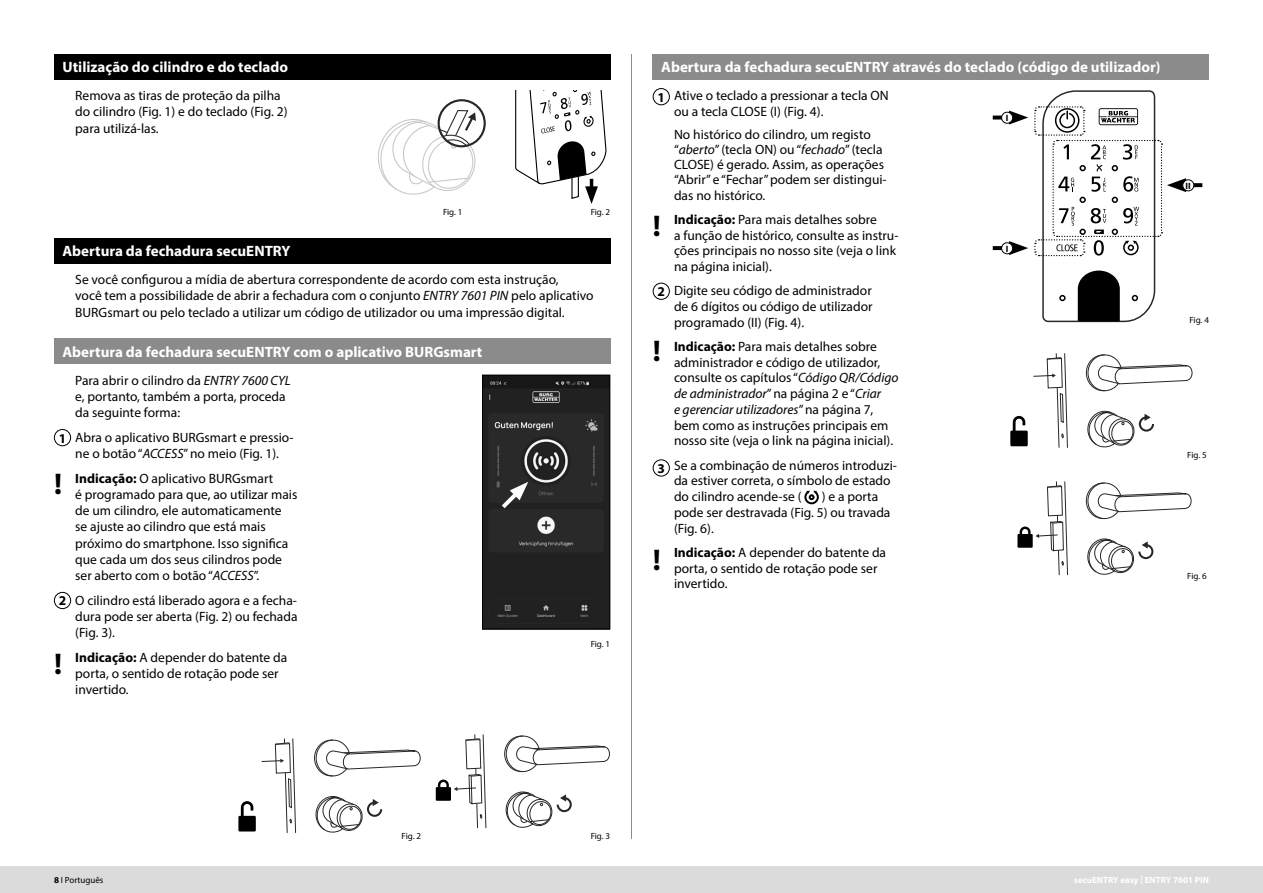
<style>
.page{position:relative;width:1263px;height:893px;background:#fff}
.page>*{position:absolute;margin:0;border:0;box-sizing:border-box;transform-origin:0 0}
.t1{font:700 30px "Myriad Pro";color:#000}
.t2{font:700 15px "Myriad Pro";color:#fff}
.t3{font:13.5px/16.2px "Myriad Pro";color:#000}
.t4{font:700 13.5px "Myriad Pro";color:#000}
.t5{font:700 9.15px "Myriad Pro";color:#000}
.t6{font:9px "Myriad Pro";color:#000}
.t7{font:700 9px "Myriad Pro";color:#fff}
.s1{font-style:italic}
.s2{font-weight:700}
</style>
<div class="page">
<div style="left:0;top:866px;width:1263px;height:27px;background:#dbdbdb"></div>
<hr style="left:631px;top:54px;width:1px;height:785px;background:#8b8b8b">
<svg style="left:504px;top:735px;width:106px;height:37px"></svg>
<svg style="left:505px;top:791px;width:67px;height:37px"></svg>
<svg style="left:314px;top:740px;width:107px;height:36px"></svg>
<svg style="left:261px;top:738px;width:35px;height:95px"></svg>
<svg style="left:315px;top:796px;width:68px;height:37px"></svg>
<div style="left:54px;top:238px;width:556px;height:25px;background:#000"></div>
<div style="left:54px;top:54px;width:556px;height:26px;background:#000"></div>
<div style="left:54px;top:339px;width:556px;height:25px;background:#8b8b8b"></div>
<div style="left:54px;top:429px;width:17px;height:17px;border:1px solid #000;border-radius:50%"></div>
<div style="left:54px;top:592px;width:17px;height:17px;border:1px solid #000;border-radius:50%"></div>
<img style="left:484px;top:377px;width:124px;height:250px">
<div style="left:482px;top:375px;width:128px;height:254px;border:1px solid #000"></div>
<div style="left:238px;top:816px;width:18px;height:15px;background:#000"></div>
<svg style="left:241px;top:801px;width:12px;height:15px"></svg>
<div style="left:436px;top:787px;width:15px;height:14px;background:#000"></div>
<svg style="left:438px;top:734px;width:48px;height:95px"></svg>
<svg style="left:515px;top:91px;width:92px;height:113px"></svg>
<svg style="left:378px;top:106px;width:102px;height:89px"></svg>
<div style="left:438px;top:99px;width:48px;height:48px;border:2px solid #272727;border-radius:50%"></div>
<svg style="left:498px;top:482px;width:30px;height:30px"></svg>
<svg style="left:1086px;top:482px;width:106px;height:37px"></svg>
<svg style="left:1087px;top:538px;width:67px;height:37px"></svg>
<svg style="left:1086px;top:354px;width:107px;height:37px"></svg>
<svg style="left:1033px;top:353px;width:35px;height:95px"></svg>
<svg style="left:1087px;top:410px;width:67px;height:38px"></svg>
<div style="left:653px;top:54px;width:556px;height:26px;background:#8b8b8b"></div>
<div style="left:1010px;top:431px;width:18px;height:15px;background:#000"></div>
<svg style="left:1013px;top:416px;width:12px;height:15px"></svg>
<div style="left:1017px;top:534px;width:16px;height:14px;background:#000"></div>
<svg style="left:1020px;top:481px;width:48px;height:95px"></svg>
<svg style="left:804px;top:490px;width:15px;height:15px"></svg>
<div style="left:653px;top:88px;width:17px;height:17px;border:1px solid #000;border-radius:50%"></div>
<div style="left:653px;top:283px;width:17px;height:17px;border:1px solid #000;border-radius:50%"></div>
<svg style="left:993px;top:116px;width:8px;height:4px"></svg>
<svg style="left:1194px;top:183px;width:8px;height:4px"></svg>
<svg style="left:993px;top:246px;width:8px;height:4px"></svg>
<svg style="left:1009px;top:90px;width:177px;height:233px"></svg>
<div style="left:1001px;top:112px;width:12px;height:11px;background:#fff;border-radius:50%"></div>
<div style="left:1001px;top:112px;width:12px;height:12px;border:1px solid #000;border-radius:50%"></div>
<div style="left:1183px;top:180px;width:11px;height:11px;background:#fff;border-radius:50%"></div>
<div style="left:1182px;top:180px;width:12px;height:11px;border:1px solid #000;border-radius:50%"></div>
<div style="left:1001px;top:243px;width:12px;height:11px;background:#fff;border-radius:50%"></div>
<div style="left:1001px;top:242px;width:12px;height:12px;border:1px solid #000;border-radius:50%"></div>
<div style="left:653px;top:459px;width:17px;height:17px;border:1px solid #000;border-radius:50%"></div>
<p class="t2" style="left:63px;top:58px;width:227px">Utilização do cilindro e do teclado</p>
<p class="t3" style="left:75px;top:87px;width:214px">Remova as tiras de proteção da pilha do cilindro (Fig. 1) e do teclado (Fig. 2) para utilizá-las.</p>
<p class="t2" style="left:63px;top:241px;width:230px">Abertura da fechadura secuENTRY</p>
<p class="t6" style="left:443px;top:207px;width:21px">Fig. 1</p>
<p class="t6" style="left:591px;top:207px;width:21px">Fig. 2</p>
<p class="t3" style="left:75px;top:271px;width:520px">Se você configurou a mídia de abertura correspondente de acordo com esta instrução,<br>você tem a possibilidade de abrir a fechadura com o conjunto <span class="s1">ENTRY 7601 PIN</span> pelo aplicativo<br>BURGsmart ou pelo teclado a utilizar um código de utilizador ou uma impressão digital.</p>
<p class="t2" style="left:63px;top:342px;width:421px">Abertura da fechadura secuENTRY com o aplicativo BURGsmart</p>
<p class="t3" style="left:75px;top:372px;width:217px">Para abrir o cilindro da <span class="s1">ENTRY 7600 CYL </span>e, portanto, também a porta, proceda da seguinte forma:</p>
<p class="t3" style="left:75px;top:429px;width:220px">Abra o aplicativo BURGsmart e pressio&shy;ne o botão “<span class="s1">ACCESS</span>” no meio (Fig. 1).</p>
<p class="t3" style="left:75px;top:470px;width:224px"><span class="s2">Indicação:</span> O aplicativo BURGsmart<br>é programado para que, ao utilizar mais de um cilindro, ele automaticamente<br>se ajuste ao cilindro que está mais próximo do smartphone. Isso significa que cada um dos seus cilindros pode ser aberto com o botão “<span class="s1">ACCESS</span>”.</p>
<p class="t3" style="left:75px;top:592px;width:224px;text-align:justify">O cilindro está liberado agora e a fecha&shy;dura pode ser aberta (Fig. 2) ou fechada (Fig. 3).</p>
<p class="t3" style="left:75px;top:649px;width:214px"><span class="s2">Indicação:</span> A depender do batente da porta, o sentido de rotação pode ser invertido.</p>
<p class="t4" style="left:59px;top:429px;width:9px">1</p>
<h1 class="t1" style="left:54px;top:464px;width:10px">!</h1>
<p class="t4" style="left:59px;top:592px;width:9px">2</p>
<h1 class="t1" style="left:54px;top:644px;width:10px">!</h1>
<p class="t6" style="left:591px;top:639px;width:21px">Fig. 1</p>
<p class="t2" style="left:661px;top:58px;width:501px">Abertura da fechadura secuENTRY através do teclado (código de utilizador)</p>
<p class="t4" style="left:657px;top:88px;width:9px">1</p>
<h1 class="t1" style="left:653px;top:206px;width:10px">!</h1>
<p class="t4" style="left:657px;top:283px;width:9px">2</p>
<h1 class="t1" style="left:653px;top:331px;width:10px">!</h1>
<p class="t4" style="left:657px;top:460px;width:9px">3</p>
<h1 class="t1" style="left:653px;top:540px;width:10px">!</h1>
<p class="t3" style="left:674px;top:87px;width:216px;line-height:15.8px">Ative o teclado a pressionar a tecla ON ou a tecla CLOSE (I) (Fig. 4).</p>
<p class="t3" style="left:674px;top:127px;width:214px;line-height:15.1px">No histórico do cilindro, um registo “<span class="s1">aberto</span>” (tecla ON) ou “<span class="s1">fechado</span>” (tecla CLOSE) é gerado. Assim, as operações “Abrir” e “Fechar” podem ser distingui&shy;das no histórico.</p>
<p class="t3" style="left:674px;top:212px;width:226px;line-height:15.5px"><span class="s2">Indicação:</span> Para mais detalhes sobre<br>a função de histórico, consulte as instru&shy;ções principais no nosso site (veja o link na página inicial).</p>
<p class="t3" style="left:674px;top:282px;width:200px;line-height:15.8px;text-align:justify">Digite seu código de administrador de 6 dígitos ou código de utilizador programado (II) (Fig. 4).</p>
<p class="t3" style="left:674px;top:338px;width:226px;line-height:15.8px"><span class="s2">Indicação:</span> Para mais detalhes sobre administrador e código de utilizador, consulte os capítulos “<span class="s1">Código QR/Código de administrador</span>” na página 2 e “<span class="s1">Criar<br>e gerenciar utilizadores</span>” na página 7, bem como as instruções principais em nosso site (veja o link na página inicial).</p>
<p class="t3" style="left:674px;top:457px;width:225px;line-height:15.8px">Se a combinação de números introduzi&shy;da estiver correta, o símbolo de estado do cilindro acende-se (</p>
<p class="t3" style="left:674px;top:488px;width:218px;line-height:15.8px;text-indent:148px">) e a porta pode ser destravada (Fig. 5) ou travada (Fig. 6).</p>
<p class="t3" style="left:674px;top:544px;width:214px;line-height:15.8px"><span class="s2">Indicação:</span> A depender do batente da porta, o sentido de rotação pode ser invertido.</p>
<p class="t5" style="left:1006px;top:112px;width:4px">I</p>
<p class="t5" style="left:1006px;top:243px;width:4px">I</p>
<p class="t5" style="left:1186px;top:180px;width:7px">II</p>
<p class="t6" style="left:1189px;top:315px;width:21px">Fig. 4</p>
<p class="t6" style="left:1187px;top:450px;width:21px">Fig. 5</p>
<p class="t6" style="left:1187px;top:571px;width:21px">Fig. 6</p>
<p class="t6" style="left:402px;top:830px;width:21px">Fig. 2</p>
<p class="t6" style="left:591px;top:830px;width:21px">Fig. 3</p>
<p class="t6" style="left:54px;top:874px;width:51px"><span class="s2">8</span> I Português</p>
<p class="t7" style="left:1074px;top:874px;width:136px">secuENTRY easy | ENTRY 7601 PIN</p>
</div>
